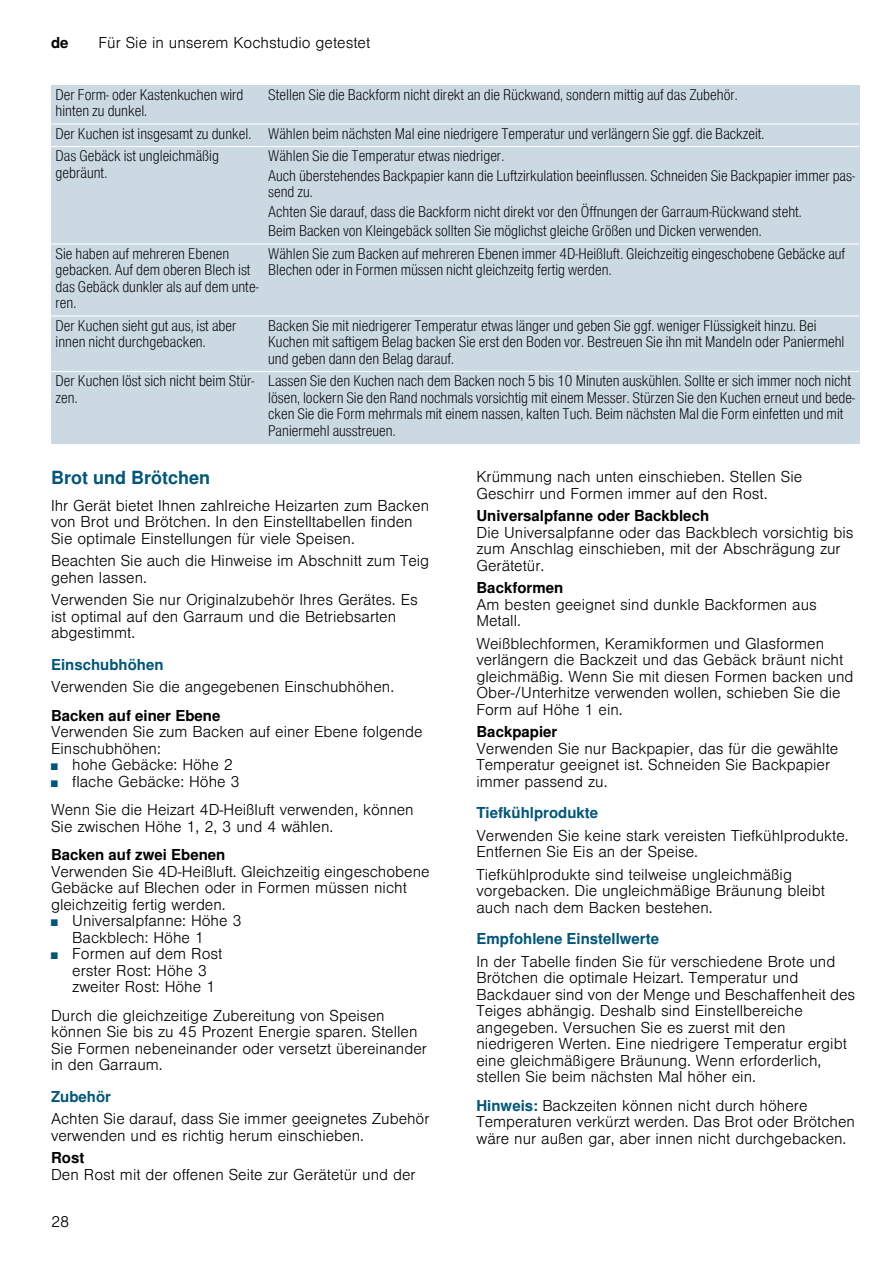
<style>
.page{position:relative;width:893px;height:1263px;background:#fff}
.page>*{position:absolute;margin:0;border:0;box-sizing:border-box;transform-origin:0 0}
.t1{font:700 18px "Nimbus San L";color:#00567a}
.t2{font:300 15px/16.5px "Nimbus San L";color:#000}
.t3{font:15px/16.5px "Nimbus San L Lig Con";color:#000}
.t4{font:700 15px "Nimbus San L";color:#000}
.t5{font:700 15px "Nimbus San L";color:#00567a}
.s1{font-size:9px;color:#00567a}
.s2{font-weight:700;color:#00567a}
</style>
<div class="page">
<div style="left:51px;top:85px;width:213px;height:39px;background:#cbd9e3"></div>
<div style="left:264px;top:85px;width:595px;height:39px;background:#cbd9e3"></div>
<div style="left:51px;top:124px;width:213px;height:23px;background:#cbd9e3"></div>
<div style="left:264px;top:124px;width:595px;height:23px;background:#cbd9e3"></div>
<div style="left:51px;top:147px;width:213px;height:97px;background:#cbd9e3"></div>
<div style="left:264px;top:147px;width:595px;height:97px;background:#cbd9e3"></div>
<div style="left:51px;top:244px;width:213px;height:72px;background:#cbd9e3"></div>
<div style="left:264px;top:244px;width:595px;height:72px;background:#cbd9e3"></div>
<div style="left:51px;top:316px;width:213px;height:56px;background:#cbd9e3"></div>
<div style="left:264px;top:316px;width:595px;height:56px;background:#cbd9e3"></div>
<div style="left:51px;top:372px;width:213px;height:72px;background:#cbd9e3"></div>
<div style="left:264px;top:372px;width:595px;height:72px;background:#cbd9e3"></div>
<hr style="left:51px;top:123px;width:808px;height:2px;background:#fff">
<hr style="left:51px;top:146px;width:808px;height:1px;background:#fff">
<hr style="left:51px;top:243px;width:808px;height:2px;background:#fff">
<hr style="left:51px;top:315px;width:808px;height:2px;background:#fff">
<hr style="left:51px;top:371px;width:808px;height:1px;background:#fff">
<p class="t4" style="left:51px;top:34px;width:19px">de</p>
<p class="t2" style="left:99px;top:33px;width:273px">Für Sie in unserem Kochstudio getestet</p>
<p class="t3" style="left:56px;top:85px;width:189px">Der Form- oder Kastenkuchen wird hinten zu dunkel.</p>
<p class="t3" style="left:268px;top:85px;width:471px">Stellen Sie die Backform nicht direkt an die Rückwand, sondern mittig auf das Zubehör.</p>
<p class="t3" style="left:56px;top:121px;width:710px;line-height:22.5px">Der Kuchen ist insgesamt zu dunkel. Wählen beim nächsten Mal eine niedrigere Temperatur und verlängern Sie ggf. die Backzeit.<br>Das Gebäck ist ungleichmäßig</p>
<p class="t3" style="left:56px;top:163px;width:53px">gebräunt.</p>
<p class="t3" style="left:268px;top:145px;width:588px;line-height:19.5px">Wählen Sie die Temperatur etwas niedriger.<br>Auch überstehendes Backpapier kann die Luftzirkulation beeinflussen. Schneiden Sie Backpapier immer pas-</p>
<p class="t3" style="left:268px;top:181px;width:535px;line-height:19.5px">send zu.<br>Achten Sie darauf, dass die Backform nicht direkt vor den Öffnungen der Garraum-Rückwand steht.<br>Beim Backen von Kleingebäck sollten Sie möglichst gleiche Größen und Dicken verwenden.</p>
<p class="t3" style="left:56px;top:244px;width:204px">Sie haben auf mehreren Ebenen gebacken. Auf dem oberen Blech ist das Gebäck dunkler als auf dem unte&shy;ren.</p>
<p class="t3" style="left:268px;top:244px;width:578px">Wählen Sie zum Backen auf mehreren Ebenen immer 4D-Heißluft. Gleichzeitig eingeschobene Gebäcke auf<br>Blechen oder in Formen müssen nicht gleichzeitg fertig werden.</p>
<p class="t3" style="left:56px;top:316px;width:182px">Der Kuchen sieht gut aus, ist aber innen nicht durchgebacken.</p>
<p class="t3" style="left:268px;top:316px;width:578px">Backen Sie mit niedrigerer Temperatur etwas länger und geben Sie ggf. weniger Flüssigkeit hinzu. Bei<br>Kuchen mit saftigem Belag backen Sie erst den Boden vor. Bestreuen Sie ihn mit Mandeln oder Paniermehl und geben dann den Belag darauf.</p>
<p class="t3" style="left:56px;top:372px;width:200px">Der Kuchen löst sich nicht beim Stür&shy;zen.</p>
<p class="t3" style="left:268px;top:372px;width:588px">Lassen Sie den Kuchen nach dem Backen noch 5 bis 10 Minuten auskühlen. Sollte er sich immer noch nicht lösen, lockern Sie den Rand nochmals vorsichtig mit einem Messer. Stürzen Sie den Kuchen erneut und bede&shy;cken Sie die Form mehrmals mit einem nassen, kalten Tuch. Beim nächsten Mal die Form einfetten und mit Paniermehl ausstreuen.</p>
<p class="t1" style="left:51px;top:466px;width:160px">Brot und Brötchen</p>
<p class="t2" style="left:51px;top:496px;width:379px">Ihr Gerät bietet Ihnen zahlreiche Heizarten zum Backen von Brot und Brötchen. In den Einstelltabellen finden<br>Sie optimale Einstellungen für viele Speisen.</p>
<p class="t2" style="left:51px;top:551px;width:380px">Beachten Sie auch die Hinweise im Abschnitt zum Teig gehen lassen.</p>
<p class="t2" style="left:51px;top:590px;width:368px">Verwenden Sie nur Originalzubehör Ihres Gerätes. Es ist optimal auf den Garraum und die Betriebsarten abgestimmt.</p>
<p class="t5" style="left:51px;top:655px;width:114px">Einschubhöhen</p>
<p class="t2" style="left:51px;top:677px;width:344px">Verwenden Sie die angegebenen Einschubhöhen.</p>
<p class="t4" style="left:51px;top:706px;width:171px">Backen auf einer Ebene</p>
<p class="t2" style="left:51px;top:722px;width:373px">Verwenden Sie zum Backen auf einer Ebene folgende<br>Einschubhöhen:</p>
<p class="t2" style="left:51px;top:755px;width:183px"><span class="s1">■</span> hohe Gebäcke: Höhe 2</p>
<p class="t2" style="left:51px;top:766px;width:364px;line-height:28.5px"><span class="s1">■</span> flache Gebäcke: Höhe 3<br>Wenn Sie die Heizart 4D-Heißluft verwenden, können</p>
<p class="t2" style="left:51px;top:817px;width:284px">Sie zwischen Höhe 1, 2, 3 und 4 wählen.</p>
<p class="t4" style="left:51px;top:845px;width:176px">Backen auf zwei Ebenen</p>
<p class="t2" style="left:51px;top:862px;width:380px">Verwenden Sie 4D-Heißluft. Gleichzeitig eingeschobene<br>Gebäcke auf Blechen oder in Formen müssen nicht gleichzeitig fertig werden.</p>
<p class="t2" style="left:72px;top:911px;width:171px;text-indent:-21px"><span class="s1">■</span> Universalpfanne: Höhe 3<br>Backblech: Höhe 1</p>
<p class="t2" style="left:72px;top:944px;width:151px;text-indent:-21px"><span class="s1">■</span> Formen auf dem Rost erster Rost: Höhe 3 zweiter Rost: Höhe 1</p>
<p class="t2" style="left:51px;top:1006px;width:377px">Durch die gleichzeitige Zubereitung von Speisen können Sie bis zu 45 Prozent Energie sparen. Stellen Sie Formen nebeneinander oder versetzt übereinander in den Garraum.</p>
<p class="t5" style="left:51px;top:1087px;width:61px">Zubehör</p>
<p class="t2" style="left:51px;top:1109px;width:380px">Achten Sie darauf, dass Sie immer geeignetes Zubehör verwenden und es richtig herum einschieben.</p>
<p class="t4" style="left:51px;top:1148px;width:35px">Rost</p>
<p class="t2" style="left:51px;top:1165px;width:366px">Den Rost mit der offenen Seite zur Gerätetür und der</p>
<p class="t2" style="left:51px;top:1212px;width:20px">28</p>
<p class="t2" style="left:476px;top:467px;width:327px">Krümmung nach unten einschieben. Stellen Sie<br>Geschirr und Formen immer auf den Rost.</p>
<p class="t4" style="left:476px;top:506px;width:234px">Universalpfanne oder Backblech</p>
<p class="t2" style="left:476px;top:523px;width:378px">Die Universalpfanne oder das Backblech vorsichtig bis zum Anschlag einschieben, mit der Abschrägung zur<br>Gerätetür.</p>
<p class="t4" style="left:476px;top:578px;width:88px">Backformen</p>
<p class="t2" style="left:476px;top:595px;width:342px">Am besten geeignet sind dunkle Backformen aus<br>Metall.</p>
<p class="t2" style="left:476px;top:634px;width:378px">Weißblechformen, Keramikformen und Glasformen verlängern die Backzeit und das Gebäck bräunt nicht gleichmäßig. Wenn Sie mit diesen Formen backen und Ober-/Unterhitze verwenden wollen, schieben Sie die Form auf Höhe 1 ein.</p>
<p class="t4" style="left:476px;top:722px;width:82px">Backpapier</p>
<p class="t2" style="left:476px;top:739px;width:363px">Verwenden Sie nur Backpapier, das für die gewählte<br>Temperatur geeignet ist. Schneiden Sie Backpapier immer passend zu.</p>
<p class="t5" style="left:476px;top:803px;width:123px">Tiefkühlprodukte</p>
<p class="t2" style="left:476px;top:826px;width:373px">Verwenden Sie keine stark vereisten Tiefkühlprodukte.<br>Entfernen Sie Eis an der Speise.</p>
<p class="t2" style="left:476px;top:865px;width:350px">Tiefkühlprodukte sind teilweise ungleichmäßig vorgebacken. Die ungleichmäßige Bräunung bleibt auch nach dem Backen bestehen.</p>
<p class="t5" style="left:476px;top:929px;width:184px">Empfohlene Einstellwerte</p>
<p class="t2" style="left:476px;top:952px;width:380px">In der Tabelle finden Sie für verschiedene Brote und Brötchen die optimale Heizart. Temperatur und Backdauer sind von der Menge und Beschaffenheit des Teiges abhängig. Deshalb sind Einstellbereiche angegeben. Versuchen Sie es zuerst mit den niedrigeren Werten. Eine niedrigere Temperatur ergibt eine gleichmäßigere Bräunung. Wenn erforderlich, stellen Sie beim nächsten Mal höher ein.</p>
<p class="t2" style="left:476px;top:1096px;width:380px"><span class="s2">Hinweis:</span> Backzeiten können nicht durch höhere<br>Temperaturen verkürzt werden. Das Brot oder Brötchen wäre nur außen gar, aber innen nicht durchgebacken.</p>
</div>
